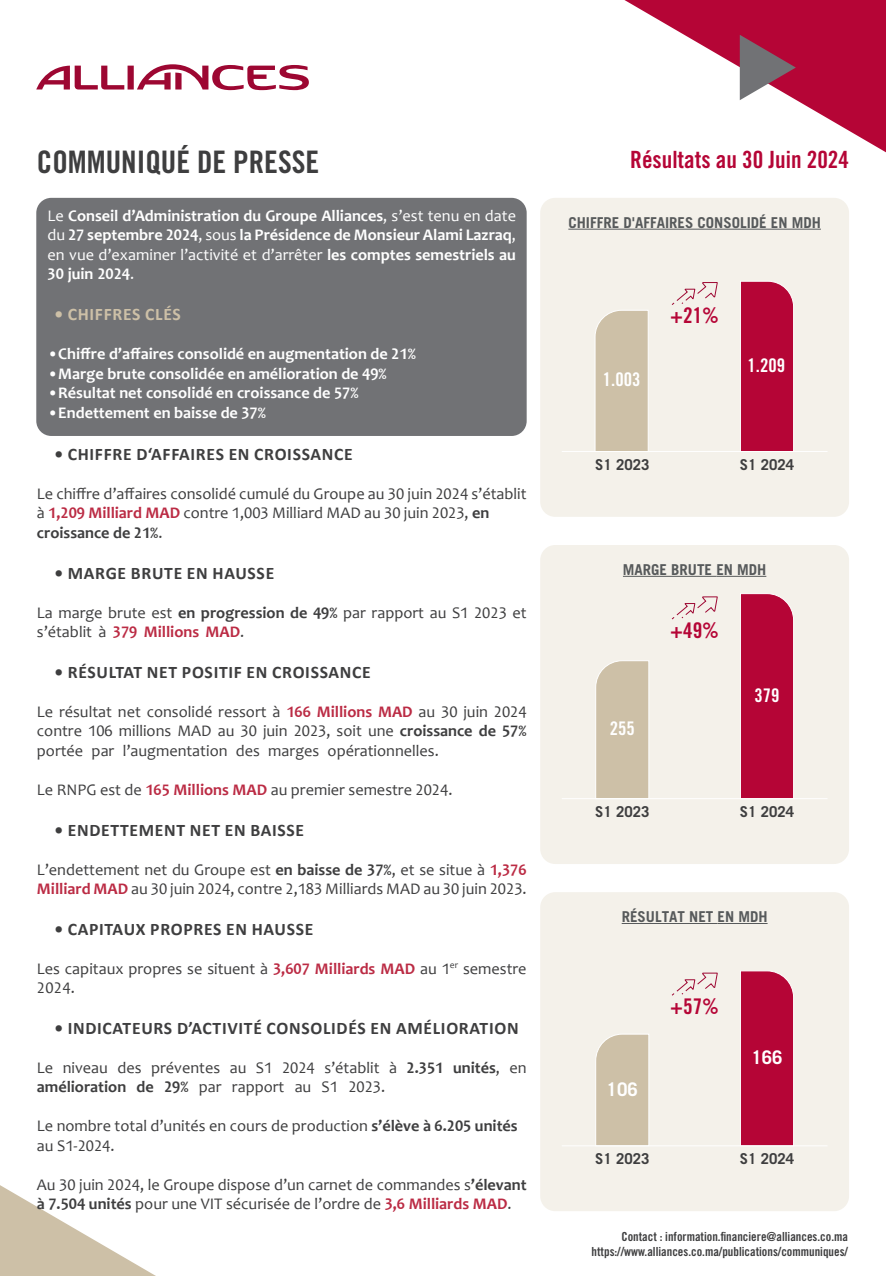
<style>
.page{position:relative;width:886px;height:1276px;background:#fff}
.page>*{position:absolute;margin:0;border:0;box-sizing:border-box;transform-origin:0 0}
.t1{font:31px "Trade Gothic LT Std Bd Cn 20";color:#3e3e3f}
.t2{font:23.75px "Trade Gothic LT Std Bd Cn 20";color:#b50536}
.t3{font:21.5px "Trade Gothic LT Std Bd Cn 20";color:#b50536}
.t4{font:18.75px "Trade Gothic LT Std Bd Cn 20";color:#fff}
.t5{font:700 18.75px "Trade Gothic LT Std";color:#fff}
.t6{font:700 17.62px "Calibri";letter-spacing:.04em;color:#3e3e3f}
.t7{font:700 17.62px "Calibri";letter-spacing:.04em;color:#cdc0a7}
.t8{font:16.25px/19.5px "Candara";color:#3e3e3f}
.t9{font:700 16.25px/19.5px "Candara";color:#fff;text-align:justify}
.t10{font:700 16.25px "Candara";color:#3e3e3f}
.t11{font:700 15px "Trade Gothic LT Std";color:#575a5b}
.t12{font:700 15px "Trade Gothic LT Std";color:#3e3e3f}
.t13{font:12.5px "Trade Gothic LT Std Bd Cn 20";color:#3e3e3f}
.t14{font:9.5px "Candara";color:#3e3e3f}
.s1{font-weight:400}
.s2{font-weight:700;color:#bb2b44}
.s3{font-weight:700}
</style>
<div class="page">
<div style="left:36px;top:198px;width:491px;height:238px;background:#717275;border-radius:15px"></div>
<svg style="left:0;top:1185px;width:156px;height:91px"></svg>
<svg style="left:624px;top:0;width:262px;height:152px"></svg>
<div style="left:128px;top:66px;width:6px;height:23px;background:#9d0732"></div>
<svg style="left:137px;top:64px;width:172px;height:26px"></svg>
<svg style="left:36px;top:66px;width:88px;height:23px"></svg>
<div style="left:540px;top:198px;width:309px;height:319px;background:#f4f1ea;border-radius:15px"></div>
<div style="left:740px;top:281px;width:54px;height:170px;background:#b50536"></div>
<svg style="left:595px;top:310px;width:54px;height:141px"></svg>
<hr style="left:568px;top:229px;width:253px;height:1px;background:#575a5b">
<hr style="left:562px;top:451px;width:265px;height:1px;background:#fff">
<svg style="left:671px;top:282px;width:47px;height:23px"></svg>
<div style="left:540px;top:545px;width:309px;height:319px;background:#f4f1ea;border-radius:15px"></div>
<svg style="left:595px;top:660px;width:54px;height:138px"></svg>
<div style="left:740px;top:593px;width:54px;height:205px;background:#b50536"></div>
<hr style="left:623px;top:576px;width:93px;height:1px;background:#575a5b">
<hr style="left:716px;top:576px;width:50px;height:1px;background:#575a5b">
<hr style="left:562px;top:798px;width:265px;height:1px;background:#fff">
<svg style="left:671px;top:596px;width:47px;height:24px"></svg>
<div style="left:540px;top:892px;width:309px;height:319px;background:#f4f1ea;border-radius:15px"></div>
<div style="left:740px;top:971px;width:54px;height:174px;background:#b50536"></div>
<svg style="left:595px;top:1034px;width:54px;height:111px"></svg>
<hr style="left:622px;top:923px;width:95px;height:1px;background:#575a5b">
<hr style="left:717px;top:923px;width:50px;height:1px;background:#575a5b">
<hr style="left:562px;top:1145px;width:265px;height:1px;background:#fff">
<svg style="left:671px;top:972px;width:47px;height:24px"></svg>
<p class="t1" style="left:37px;top:143px;width:284px">COMMUNIQUÉ DE PRESSE</p>
<p class="t9" style="left:48px;top:206px;width:470px"><span class="s1">Le</span> Conseil ’d Administration du Groupe Alliances <span class="s1">’s, est tenu en date du</span> 27 septembre 2024<span class="s1">, sous</span> la Présidence de Monsieur Alami Lazraq<span class="s1">, en vue ’d examiner ’l activité et ’d arrêter</span> les comptes semestriels au 30 juin 2024<span class="s1">.</span></p>
<p class="t7" style="left:55px;top:303px;width:128px">• CHIFFRES CLÉS</p>
<p class="t9" style="left:48px;top:344px;width:370px">•Chiffre ’d affaires consolidé en augmentation de 21%</p>
<p class="t9" style="left:48px;top:363px;width:341px">•Marge brute consolidée en amélioration de 49%</p>
<p class="t9" style="left:48px;top:383px;width:313px">•Résultat net consolidé en croissance de 57%</p>
<p class="t9" style="left:48px;top:402px;width:220px">•Endettement en baisse de 37%</p>
<p class="t6" style="left:55px;top:443px;width:300px">• CHIFFRE D‘AFFAIRES EN CROISSANCE</p>
<p class="t8" style="left:37px;top:484px;width:491px">Le chiffre ’d affaires consolidé cumulé du Groupe au 30 juin 2024 ’s établit à <span class="s2">1,209 Milliard MAD</span> contre 1,003 Milliard MAD au 30 juin 2023, <span class="s3">en</span></p>
<p class="t10" style="left:37px;top:522px;width:127px">croissance de 21%<span class="s1">.</span></p>
<p class="t6" style="left:55px;top:561px;width:221px">• MARGE BRUTE EN HAUSSE</p>
<p class="t8" style="left:37px;top:602px;width:491px">La marge brute est <span class="s3">en progression de 49%</span> par rapport au 1S 2023 et ’s établit à <span class="s2">379 Millions MAD</span>.</p>
<p class="t6" style="left:55px;top:661px;width:318px">• RÉSULTAT NET POSITIF EN CROISSANCE</p>
<p class="t8" style="left:37px;top:701px;width:491px">Le résultat net consolidé ressort à <span class="s2">166 Millions MAD</span> au 30 juin 2024</p>
<p class="t8" style="left:37px;top:721px;width:491px">contre 106 millions MAD au 30 juin 2023, soit une <span class="s3">croissance de 57%</span></p>
<p class="t8" style="left:328px;top:740px;width:113px">opérationnelles.</p>
<p class="t8" style="left:123px;top:740px;width:106px">’l augmentation</p>
<p class="t8" style="left:236px;top:740px;width:26px">des</p>
<p class="t8" style="left:37px;top:740px;width:48px">portée</p>
<p class="t8" style="left:37px;top:779px;width:417px">Le RNPG est de <span class="s2">165 Millions MAD</span> au premier semestre 2024.</p>
<p class="t6" style="left:55px;top:818px;width:251px">• ENDETTEMENT NET EN BAISSE</p>
<p class="t8" style="left:37px;top:859px;width:491px">’L endettement net du Groupe est <span class="s3">en baisse de 37%</span>, et se situe à <span class="s2">1,376<br>Milliard MAD</span> au 30 juin 2024, contre 2,183 Milliards MAD au 30 juin 2023.</p>
<p class="t6" style="left:55px;top:917px;width:260px">• CAPITAUX PROPRES EN HAUSSE</p>
<p class="t8" style="left:463px;top:958px;width:65px">semestre</p>
<p class="t8" style="left:268px;top:740px;width:52px">marges</p>
<p class="t8" style="left:92px;top:740px;width:24px">par</p>
<p class="t8" style="left:37px;top:958px;width:414px">Les capitaux propres se situent à <span class="s2">3,607 Milliards MAD</span> au 1<br>2024.</p>
<p class="t6" style="left:55px;top:1016px;width:465px">• INDICATEURS D’ACTIVITÉ CONSOLIDÉS EN AMÉLIORATION</p>
<p class="t8" style="left:509px;top:1057px;width:19px">en</p>
<p class="t14" style="left:450px;top:959px;width:10px">er</p>
<p class="t8" style="left:324px;top:1057px;width:57px">’s établit</p>
<p class="t8" style="left:117px;top:1057px;width:26px">des</p>
<p class="t8" style="left:151px;top:1057px;width:71px">préventes</p>
<p class="t8" style="left:389px;top:1057px;width:9px">à</p>
<p class="t10" style="left:453px;top:1057px;width:48px">unités<span class="s1">,</span></p>
<p class="t8" style="left:63px;top:1057px;width:47px">niveau</p>
<p class="t8" style="left:282px;top:1057px;width:34px">2024</p>
<p class="t10" style="left:407px;top:1057px;width:38px">2.351</p>
<p class="t8" style="left:256px;top:1057px;width:18px">1S</p>
<p class="t8" style="left:37px;top:1057px;width:18px">Le</p>
<p class="t8" style="left:230px;top:1057px;width:18px">au</p>
<p class="t10" style="left:37px;top:1077px;width:91px">amélioration</p>
<p class="t8" style="left:37px;top:1116px;width:482px">Le nombre total ’d unités en cours de production <span class="s3">’s élève à 6.205 unités</span></p>
<p class="t8" style="left:37px;top:1135px;width:79px">au S1-2024.</p>
<p class="t8" style="left:37px;top:1174px;width:491px">Au 30 juin 2024, le Groupe dispose ’d un carnet de commandes <span class="s3">’</span>s <span class="s3">élevant à 7.504 unités</span> pour une VIT sécurisée de ’l ordre de <span class="s2">3,6 Milliards MAD</span>.</p>
<p class="t10" style="left:137px;top:1077px;width:19px">de</p>
<p class="t10" style="left:164px;top:1077px;width:26px">29%</p>
<p class="t8" style="left:348px;top:1077px;width:38px">2023.</p>
<p class="t8" style="left:322px;top:1077px;width:18px">1S</p>
<p class="t8" style="left:232px;top:1077px;width:54px">rapport</p>
<p class="t8" style="left:199px;top:1077px;width:24px">par</p>
<p class="t8" style="left:295px;top:1077px;width:18px">au</p>
<p class="t2" style="left:630px;top:145px;width:220px">Résultats au 30 Juin 2024</p>
<p class="t11" style="left:568px;top:213px;width:254px">CHIFFRE 'D AFFAIRES CONSOLIDÉ EN MDH</p>
<p class="t4" style="left:603px;top:368px;width:39px">1.003</p>
<p class="t3" style="left:670px;top:303px;width:50px">+21%</p>
<p class="t4" style="left:747px;top:354px;width:39px">1.209</p>
<p class="t12" style="left:595px;top:455px;width:56px">1S 2023</p>
<p class="t12" style="left:740px;top:455px;width:56px">1S 2024</p>
<p class="t11" style="left:623px;top:560px;width:145px">MARGE BRUTE EN MDH</p>
<p class="t4" style="left:610px;top:717px;width:26px">255</p>
<p class="t3" style="left:670px;top:617px;width:50px">+49%</p>
<p class="t4" style="left:754px;top:683px;width:26px">379</p>
<p class="t12" style="left:595px;top:802px;width:56px">1S 2023</p>
<p class="t12" style="left:740px;top:802px;width:56px">1S 2024</p>
<p class="t11" style="left:622px;top:907px;width:147px">RÉSULTAT NET EN MDH</p>
<p class="t5" style="left:607px;top:1077px;width:33px">106</p>
<p class="t3" style="left:670px;top:993px;width:50px">+57%</p>
<p class="t5" style="left:751px;top:1045px;width:33px">166</p>
<p class="t12" style="left:595px;top:1149px;width:56px">1S 2023</p>
<p class="t12" style="left:740px;top:1149px;width:56px">1S 2024</p>
<p class="t13" style="left:621px;top:1228px;width:228px">Contact : information.financiere@alliances.co.ma</p>
<p class="t13" style="left:592px;top:1243px;width:258px">https://www.alliances.co.ma/publications/communiques/</p>
</div>
